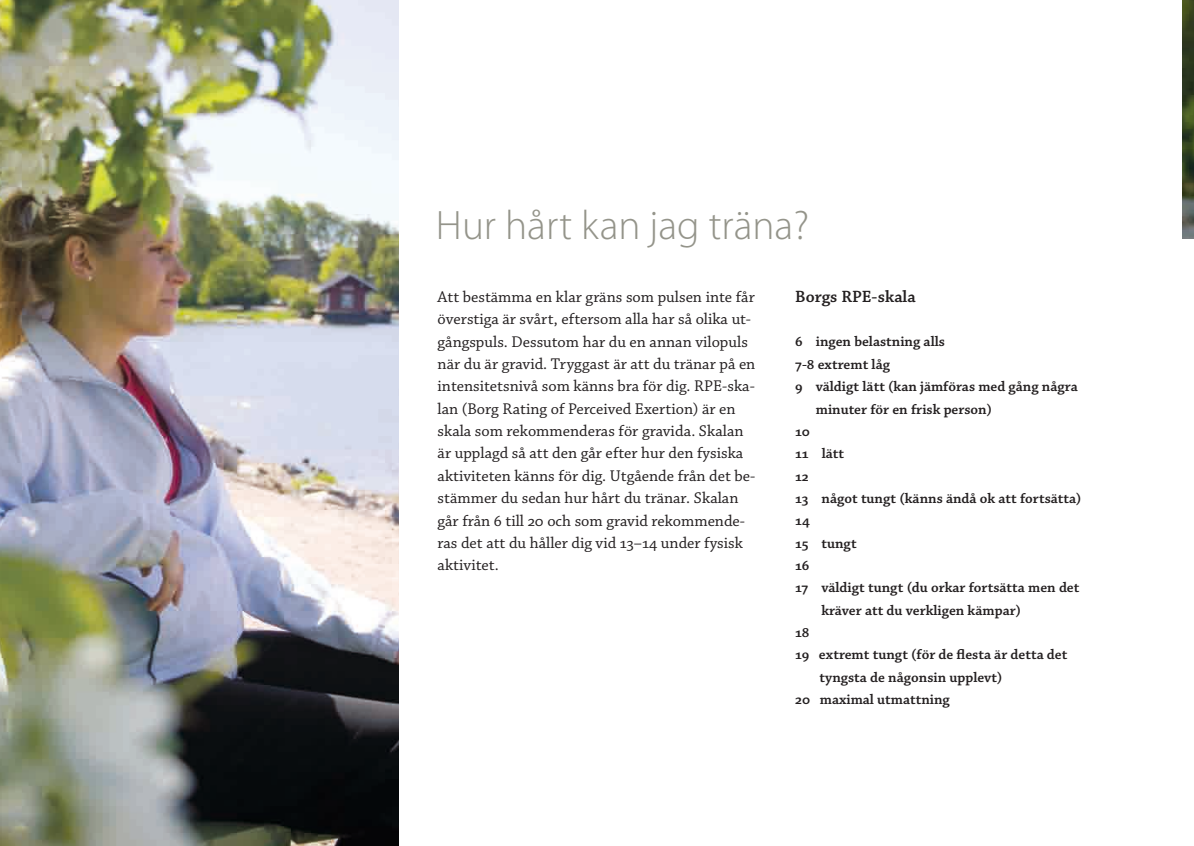
<style>
.page{position:relative;width:1194px;height:846px;background:#fff}
.page>*{position:absolute;margin:0;border:0;box-sizing:border-box;transform-origin:0 0}
.t1{font:300 41.3px "Myriad Pro";color:#94948a}
.t2{font:600 17.15px "Chaparral Pro";color:#231f20}
.t3{font:16.28px/22.4px "Chaparral Pro";color:#231f20}
.t4{font:600 14.7px "Chaparral Pro";color:#231f20}
</style>
<div class="page">
<img style="left:0;top:0;width:398px;height:846px">
<img style="left:1182px;top:0;width:11px;height:239px">
<h1 class="t1" style="left:436px;top:209px;width:374px">Hur hårt kan jag träna?</h1>
<p class="t3" style="left:437px;top:287px;width:319px">Att bestämma en klar gräns som pulsen inte får överstiga är svårt, eftersom alla har så olika ut&shy;gångspuls. Dessutom har du en annan vilopuls när du är gravid. Tryggast är att du tränar på en intensitetsnivå som känns bra för dig. RPE-ska&shy;lan (Borg Rating of Perceived Exertion) är en skala som rekommenderas för gravida. Skalan är upplagd så att den går efter hur den fysiska aktiviteten känns för dig. Utgående från det be&shy;stämmer du sedan hur hårt du tränar. Skalan går från 6 till 20 och som gravid rekommende&shy;ras det att du håller dig vid 13–14 under fysisk aktivitet.</p>
<p class="t2" style="left:795px;top:290px;width:122px">Borgs RPE-skala</p>
<p class="t4" style="left:795px;top:336px;width:151px">6 ingen belastning alls</p>
<p class="t4" style="left:795px;top:358px;width:96px">7-8 extremt låg</p>
<p class="t4" style="left:795px;top:381px;width:284px">9 väldigt lätt (kan jämföras med gång några</p>
<p class="t4" style="left:815px;top:403px;width:177px">minuter för en frisk person)</p>
<p class="t4" style="left:795px;top:425px;width:16px">10</p>
<p class="t4" style="left:795px;top:448px;width:50px">11 lätt</p>
<p class="t4" style="left:795px;top:470px;width:15px">12</p>
<p class="t4" style="left:795px;top:493px;width:288px">13 något tungt (känns ändå ok att fortsätta)</p>
<p class="t4" style="left:795px;top:515px;width:16px">14</p>
<p class="t4" style="left:795px;top:537px;width:63px">15 tungt</p>
<p class="t4" style="left:795px;top:560px;width:16px">16</p>
<p class="t4" style="left:795px;top:582px;width:285px">17 väldigt tungt (du orkar fortsätta men det</p>
<p class="t4" style="left:821px;top:604px;width:201px">kräver att du verkligen kämpar)</p>
<p class="t4" style="left:795px;top:627px;width:16px">18</p>
<p class="t4" style="left:795px;top:649px;width:273px">19 extremt tungt (för de flesta är detta det</p>
<p class="t4" style="left:819px;top:671px;width:184px">tyngsta de någonsin upplevt)</p>
<p class="t4" style="left:795px;top:694px;width:156px">20 maximal utmattning</p>
</div>
